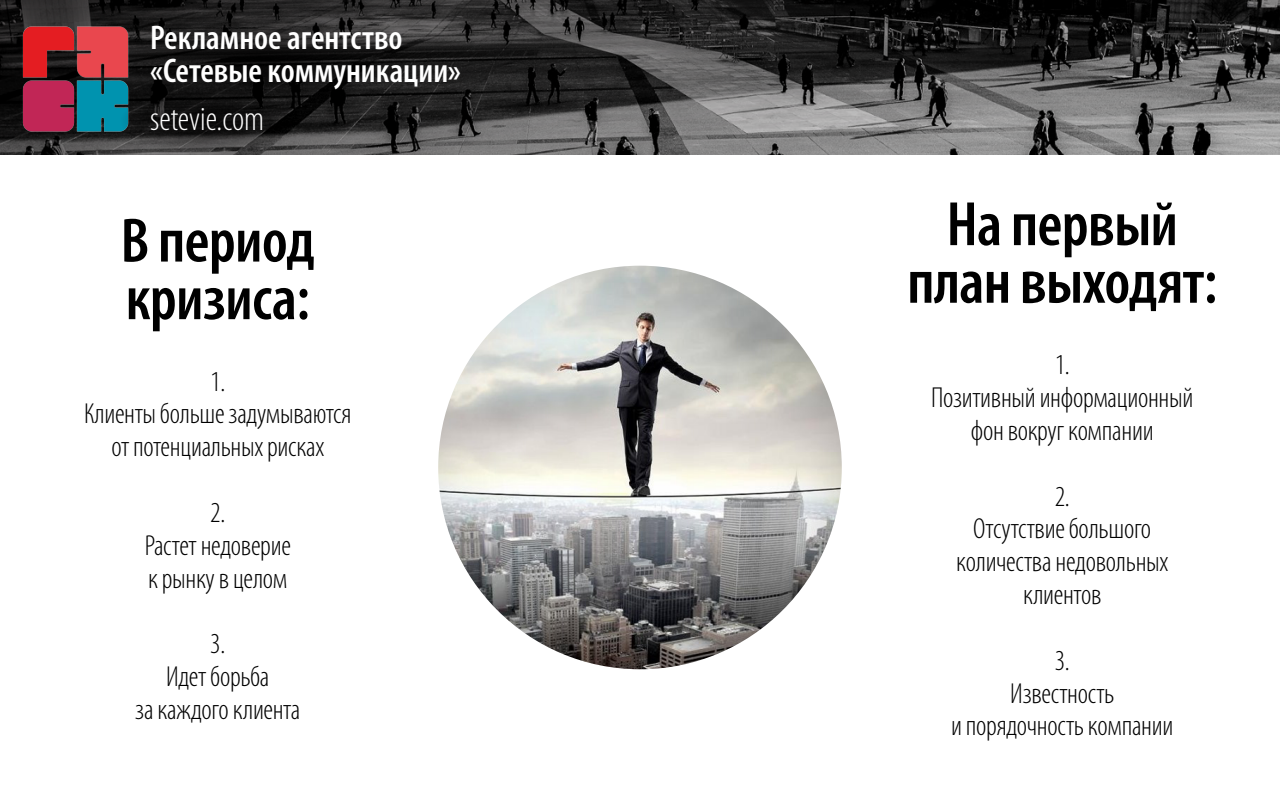
<style>
.page{position:relative;width:1280px;height:800px;background:#fff}
.page>*{position:absolute;margin:0;border:0;box-sizing:border-box;transform-origin:0 0}
.t1{font:600 condensed 63.2px/57.6px "Myriad Pro";letter-spacing:-.01em;color:#000}
.t2{font:600 condensed 34.3px/32.7px "Myriad Pro";color:#fff}
.t3{font:300 condensed 34.3px "Myriad Pro";color:#fff}
.t4{font:300 condensed 29px/32.8px "Myriad Pro";letter-spacing:-.01em;color:#000;text-align:center}
</style>
<div class="page">
<img style="left:438px;top:266px;width:404px;height:403px;border-radius:202px">
<svg style="left:0;top:0;width:1280px;height:154px;background:#454545"></svg>
<img style="left:19px;top:20px;width:111px;height:115px">
<svg style="left:120px;top:88px;width:181px;height:66px;background:#252829"></svg>
<svg style="left:130px;top:20px;width:274px;height:80px;background:#181818"></svg>
<p class="t2" style="left:150px;top:21px;width:312px">Рекламное агентство «Сетевые коммуникации»</p>
<p class="t3" style="left:150px;top:98px;width:115px">setevie.com</p>
<h1 class="t1" style="left:121px;top:211px;width:196px">В период кризиса:</h1>
<p class="t4" style="left:84px;top:364px;width:269px">1.<br>Клиенты больше задумываются от потенциальных рисках</p>
<p class="t4" style="left:145px;top:496px;width:148px">2.<br>Растет недоверие к рынку в целом</p>
<p class="t4" style="left:135px;top:627px;width:167px">3.<br>Идет борьба<br>за каждого клиента</p>
<h1 class="t1" style="left:907px;top:194px;width:312px;text-align:center">На первый план выходят:</h1>
<p class="t4" style="left:931px;top:348px;width:264px">1.<br>Позитивный информационный фон вокруг компании</p>
<p class="t4" style="left:956px;top:479px;width:214px">2.<br>Отсутствие большого количества недовольных клиентов</p>
<p class="t4" style="left:951px;top:644px;width:224px">3.<br>Известность<br>и порядочность компании</p>
</div>
